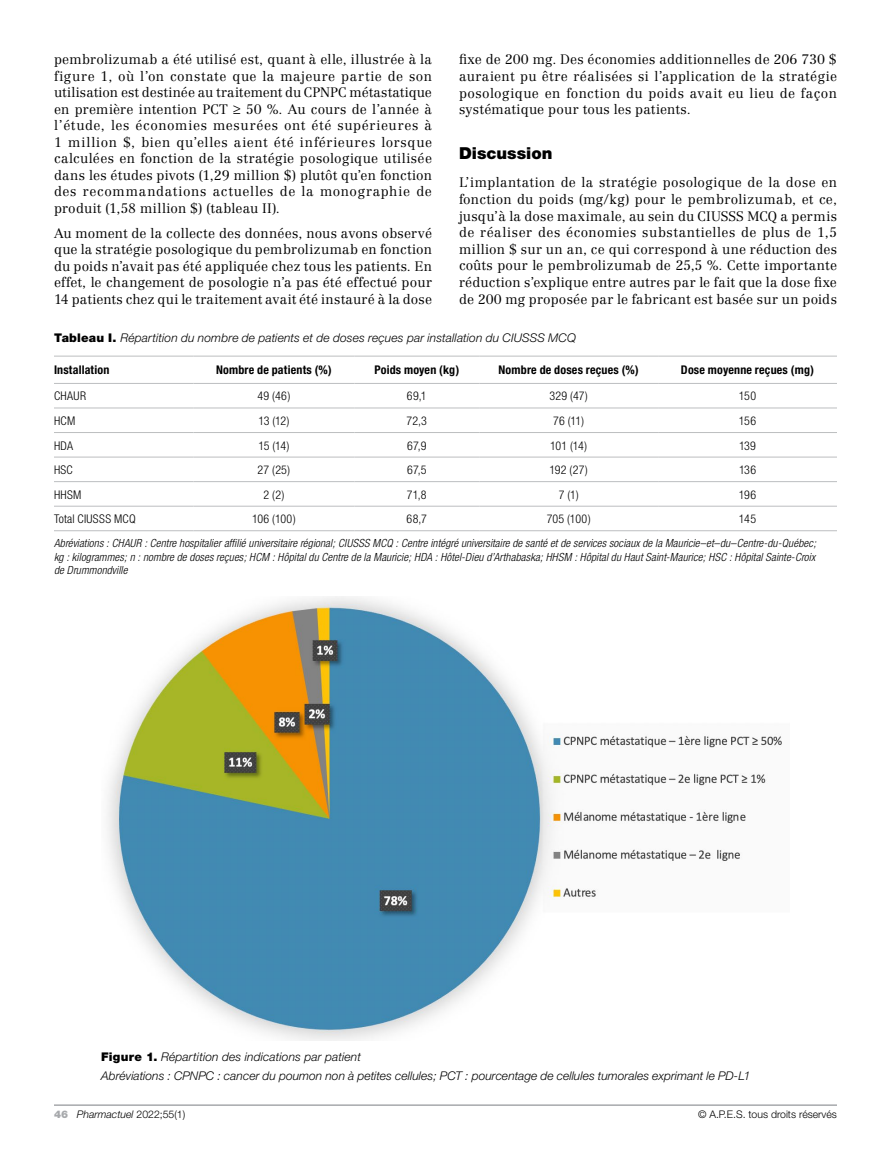
<style>
.page{position:relative;width:891px;height:1161px;background:#fff}
.page>*{position:absolute;margin:0;border:0;box-sizing:border-box;transform-origin:0 0}
.H1{font:900 16.5px "Helvetica Neue";color:#000}
.BodyText{font:300 13.5px/16.5px "Centennial";letter-spacing:.02em;color:#000;text-align:justify}
.TableText{font:300 condensed 12px "Helvetica Neue";letter-spacing:.02em;color:#000}
.FigureCap{font:italic 300 12px "Helvetica Neue";letter-spacing:.005em;color:#000}
.TableColumnHead{font:700 condensed 12px "Helvetica Neue";letter-spacing:.015em;color:#000}
.TableTitle_numbered{font:italic 300 12px "Helvetica Neue";letter-spacing:.01em;color:#000}
.TableSource{font:italic 300 condensed 11.25px/13.5px "Helvetica Neue";letter-spacing:.01em;color:#000;text-align:justify}
.t1{font:300 10.5px "Helvetica Neue";color:#000}
.t2{font:italic 300 10.5px "Helvetica Neue";color:#000}
.s1{font-weight:900;font-style:normal}
.s2{font-weight:900;font-style:normal;color:#a7a9ac}
.s3{font-style:normal}
</style>
<div class="page">
<hr style="left:54px;top:1104px;width:783px;height:2px;background:#a7a9ac">
<img style="left:107px;top:597px;width:675px;height:443px">
<hr style="left:54px;top:408px;width:140px;height:1px;background:#bcbec0">
<hr style="left:194px;top:408px;width:160px;height:1px;background:#bcbec0">
<hr style="left:354px;top:408px;width:125px;height:1px;background:#bcbec0">
<hr style="left:479px;top:408px;width:179px;height:1px;background:#bcbec0">
<hr style="left:658px;top:408px;width:179px;height:1px;background:#bcbec0">
<hr style="left:54px;top:432px;width:140px;height:1px;background:#bcbec0">
<hr style="left:194px;top:432px;width:160px;height:1px;background:#bcbec0">
<hr style="left:354px;top:432px;width:125px;height:1px;background:#bcbec0">
<hr style="left:479px;top:432px;width:179px;height:1px;background:#bcbec0">
<hr style="left:658px;top:432px;width:179px;height:1px;background:#bcbec0">
<hr style="left:54px;top:457px;width:140px;height:1px;background:#bcbec0">
<hr style="left:194px;top:457px;width:160px;height:1px;background:#bcbec0">
<hr style="left:354px;top:457px;width:125px;height:1px;background:#bcbec0">
<hr style="left:479px;top:457px;width:179px;height:1px;background:#bcbec0">
<hr style="left:658px;top:457px;width:179px;height:1px;background:#bcbec0">
<hr style="left:54px;top:481px;width:140px;height:1px;background:#bcbec0">
<hr style="left:194px;top:481px;width:160px;height:1px;background:#bcbec0">
<hr style="left:354px;top:481px;width:125px;height:1px;background:#bcbec0">
<hr style="left:479px;top:481px;width:179px;height:1px;background:#bcbec0">
<hr style="left:658px;top:481px;width:179px;height:1px;background:#bcbec0">
<hr style="left:54px;top:506px;width:140px;height:1px;background:#bcbec0">
<hr style="left:194px;top:506px;width:160px;height:1px;background:#bcbec0">
<hr style="left:354px;top:506px;width:125px;height:1px;background:#bcbec0">
<hr style="left:479px;top:506px;width:179px;height:1px;background:#bcbec0">
<hr style="left:658px;top:506px;width:179px;height:1px;background:#bcbec0">
<hr style="left:54px;top:356px;width:140px;height:1px;background:#bcbec0">
<hr style="left:194px;top:356px;width:160px;height:1px;background:#bcbec0">
<hr style="left:354px;top:356px;width:125px;height:1px;background:#bcbec0">
<hr style="left:479px;top:356px;width:179px;height:1px;background:#bcbec0">
<hr style="left:658px;top:356px;width:179px;height:1px;background:#bcbec0">
<hr style="left:54px;top:383px;width:140px;height:1px;background:#bcbec0">
<hr style="left:194px;top:383px;width:160px;height:1px;background:#bcbec0">
<hr style="left:354px;top:383px;width:125px;height:1px;background:#bcbec0">
<hr style="left:479px;top:383px;width:179px;height:1px;background:#bcbec0">
<hr style="left:658px;top:383px;width:179px;height:1px;background:#bcbec0">
<hr style="left:54px;top:530px;width:140px;height:1px;background:#bcbec0">
<hr style="left:194px;top:530px;width:160px;height:1px;background:#bcbec0">
<hr style="left:354px;top:530px;width:125px;height:1px;background:#bcbec0">
<hr style="left:479px;top:530px;width:179px;height:1px;background:#bcbec0">
<hr style="left:658px;top:530px;width:179px;height:1px;background:#bcbec0">
<p class="BodyText" style="left:54px;top:51px;width:380px">pembrolizumab a été utilisé est, quant à elle, illustrée à la figure 1, où l’on constate que la majeure partie de son utilisation est destinée au traitement du CPNPC métastatique en première intention PCT ≥ 50 %. Au cours de l’année à l’étude, les économies mesurées ont été supérieures à 1 million $, bien qu’elles aient été inférieures lorsque calculées en fonction de la stratégie posologique utilisée dans les études pivots (1,29 million $) plutôt qu’en fonction des recommandations actuelles de la monographie de produit (1,58 million $) (tableau II).</p>
<p class="BodyText" style="left:54px;top:225px;width:380px">Au moment de la collecte des données, nous avons observé que la stratégie posologique du pembrolizumab en fonction du poids n’avait pas été appliquée chez tous les patients. En effet, le changement de posologie n’a pas été effectué pour 14 patients chez qui le traitement avait été instauré à la dose</p>
<p class="BodyText" style="left:459px;top:51px;width:380px">fixe de 200 mg. Des économies additionnelles de 206 730 $ auraient pu être réalisées si l’application de la stratégie posologique en fonction du poids avait eu lieu de façon systématique pour tous les patients.</p>
<p class="H1" style="left:459px;top:143px;width:95px">Discussion</p>
<p class="BodyText" style="left:459px;top:174px;width:380px">L’implantation de la stratégie posologique de la dose en fonction du poids (mg/kg) pour le pembrolizumab, et ce, jusqu’à la dose maximale, au sein du CIUSSS MCQ a permis de réaliser des économies substantielles de plus de 1,5 million $ sur un an, ce qui correspond à une réduction des coûts pour le pembrolizumab de 25,5 %. Cette importante réduction s’explique entre autres par le fait que la dose fixe de 200 mg proposée par le fabricant est basée sur un poids</p>
<p class="TableTitle_numbered" style="left:54px;top:331px;width:524px"><span class="s1">Tableau I.</span> Répartition du nombre de patients et de doses reçues par installation du CIUSSS MCQ</p>
<p class="TableColumnHead" style="left:54px;top:363px;width:57px">Installation</p>
<p class="TableColumnHead" style="left:216px;top:363px;width:117px">Nombre de patients (%)</p>
<p class="TableColumnHead" style="left:374px;top:363px;width:86px">Poids moyen (kg)</p>
<p class="TableColumnHead" style="left:499px;top:363px;width:142px">Nombre de doses reçues (%)</p>
<p class="TableColumnHead" style="left:681px;top:363px;width:135px">Dose moyenne reçues (mg)</p>
<p class="TableText" style="left:54px;top:389px;width:34px">CHAUR</p>
<p class="TableText" style="left:258px;top:389px;width:34px">49 (46)</p>
<p class="TableText" style="left:407px;top:389px;width:21px">69,1</p>
<p class="TableText" style="left:550px;top:389px;width:40px">329 (47)</p>
<p class="TableText" style="left:739px;top:389px;width:19px">150</p>
<p class="TableText" style="left:54px;top:414px;width:23px">HCM</p>
<p class="TableText" style="left:258px;top:414px;width:32px">13 (12)</p>
<p class="TableText" style="left:407px;top:414px;width:22px">72,3</p>
<p class="TableText" style="left:553px;top:414px;width:32px">76 (11)</p>
<p class="TableText" style="left:739px;top:414px;width:19px">156</p>
<p class="TableText" style="left:54px;top:438px;width:21px">HDA</p>
<p class="TableText" style="left:258px;top:438px;width:33px">15 (14)</p>
<p class="TableText" style="left:407px;top:438px;width:21px">67,9</p>
<p class="TableText" style="left:550px;top:438px;width:39px">101 (14)</p>
<p class="TableText" style="left:739px;top:438px;width:19px">139</p>
<p class="TableText" style="left:54px;top:463px;width:20px">HSC</p>
<p class="TableText" style="left:258px;top:463px;width:34px">27 (25)</p>
<p class="TableText" style="left:407px;top:463px;width:21px">67,5</p>
<p class="TableText" style="left:550px;top:463px;width:40px">192 (27)</p>
<p class="TableText" style="left:739px;top:463px;width:19px">136</p>
<p class="TableText" style="left:54px;top:488px;width:29px">HHSM</p>
<p class="TableText" style="left:264px;top:488px;width:22px">2 (2)</p>
<p class="TableText" style="left:407px;top:488px;width:21px">71,8</p>
<p class="TableText" style="left:559px;top:488px;width:21px">7 (1)</p>
<p class="TableText" style="left:739px;top:488px;width:19px">196</p>
<p class="TableText" style="left:54px;top:512px;width:83px">Total CIUSSS MCQ</p>
<p class="TableText" style="left:252px;top:512px;width:45px">106 (100)</p>
<p class="TableText" style="left:407px;top:512px;width:22px">68,7</p>
<p class="TableText" style="left:547px;top:512px;width:46px">705 (100)</p>
<p class="TableText" style="left:739px;top:512px;width:19px">145</p>
<p class="TableSource" style="left:54px;top:536px;width:764px">Abréviations : CHAUR : Centre hospitalier affilié universitaire régional; CIUSSS MCQ : Centre intégré universitaire de santé et de services sociaux de la Mauricie–et–du–Centre-du-Québec; kg : kilogrammes; n : nombre de doses reçues; HCM : Hôpital du Centre de la Mauricie; HDA : Hôtel-Dieu d’Arthabaska; HHSM : Hôpital du Haut Saint-Maurice; HSC : Hôpital Sainte-Croix de Drummondville</p>
<p class="FigureCap" style="left:101px;top:1050px;width:261px"><span class="s1">Figure 1.</span> Répartition des indications par patient</p>
<p class="FigureCap" style="left:101px;top:1069px;width:651px">Abréviations : CPNPC : cancer du poumon non à petites cellules; PCT : pourcentage de cellules tumorales exprimant le PD-L1</p>
<p class="t2" style="left:54px;top:1108px;width:133px"><span class="s2">46</span> Pharmactuel <span class="s3">2022;55(1)</span></p>
<p class="t1" style="left:698px;top:1108px;width:140px">© A.P.E.S. tous droits réservés</p>
</div>
